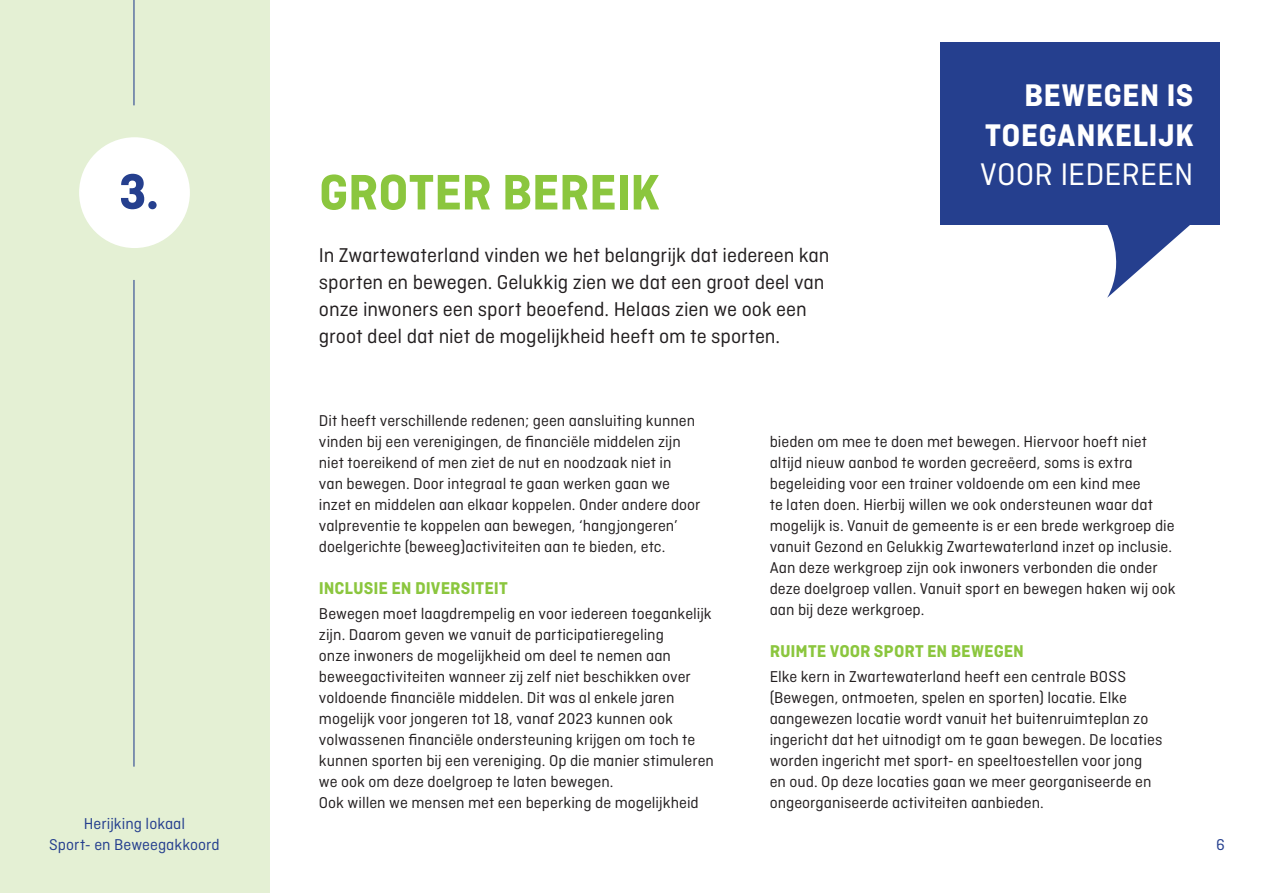
<style>
.page{position:relative;width:1263px;height:893px;background:#fff}
.page>*{position:absolute;margin:0;border:0;box-sizing:border-box;transform-origin:0 0}
.titel{font:700 52.5px "Ciutadella";letter-spacing:-.01em;color:#8bc63e}
.titel-2{font:700 52.5px "Ciutadella";color:#253f8e}
.t1{font:700 33px/39.6px "Ciutadella";letter-spacing:.005em;color:#fff;text-align:justify}
.intro{font:21px/27px "Ciutadella";letter-spacing:-.005em;color:#231f20}
.stubitel{font:700 18px "Ciutadella";color:#8bc63e}
.brood{font:16.5px/21px "Ciutadella";color:#231f20}
.t2{font:16.5px/21px "Ciutadella";color:#253f8e;text-align:center}
.s1{font-weight:400}
</style>
<div class="page">
<div style="left:0;top:0;width:269px;height:893px;background:#e4f0d4"></div>
<div style="left:79px;top:137px;width:111px;height:111px;background:#fff;border-radius:50%"></div>
<hr style="left:133px;top:280px;width:1px;height:487px;background:#253f8e">
<hr style="left:133px;top:0;width:1px;height:105px;background:#253f8e">
<div style="left:940px;top:42px;width:280px;height:183px;background:#253f8e"></div>
<svg style="left:1107px;top:225px;width:83px;height:73px"></svg>
<p class="titel-2" style="left:119px;top:161px;width:41px">3.</p>
<p class="titel" style="left:319px;top:162px;width:342px">GROTER BEREIK</p>
<p class="intro" style="left:319px;top:241px;width:512px">In Zwartewaterland vinden we het belangrijk dat iedereen kan sporten en bewegen. Gelukkig zien we dat een groot deel van onze inwoners een sport beoefend. Helaas zien we ook een groot deel dat niet de mogelijkheid heeft om te sporten.</p>
<p class="t1" style="left:980px;top:75px;width:215px;text-indent:44px">BEWEGEN IS TOEGANKELIJK <span class="s1">VOOR IEDEREEN</span></p>
<p class="t2" style="left:49px;top:813px;width:172px">Herijking lokaal<br>Sport- en Beweegakkoord</p>
<p class="brood" style="left:319px;top:410px;width:383px">Dit heeft verschillende redenen; geen aansluiting kunnen vinden bij een verenigingen, de financiële middelen zijn niet toereikend of men ziet de nut en noodzaak niet in<br>van bewegen. Door integraal te gaan werken gaan we inzet en middelen aan elkaar koppelen. Onder andere door valpreventie te koppelen aan bewegen, ‘hangjongeren’ doelgerichte (beweeg)activiteiten aan te bieden, etc.</p>
<p class="stubitel" style="left:319px;top:577px;width:190px">INCLUSIE EN DIVERSITEIT</p>
<p class="brood" style="left:319px;top:603px;width:397px">Bewegen moet laagdrempelig en voor iedereen toegankelijk zijn. Daarom geven we vanuit de participatieregeling<br>onze inwoners de mogelijkheid om deel te nemen aan beweegactiviteiten wanneer zij zelf niet beschikken over voldoende financiële middelen. Dit was al enkele jaren mogelijk voor jongeren tot 18, vanaf 2023 kunnen ook volwassenen financiële ondersteuning krijgen om toch te kunnen sporten bij een vereniging. Op die manier stimuleren we ook om deze doelgroep te laten bewegen.</p>
<p class="brood" style="left:319px;top:792px;width:381px">Ook willen we mensen met een beperking de mogelijkheid</p>
<p class="brood" style="left:770px;top:431px;width:407px">bieden om mee te doen met bewegen. Hiervoor hoeft niet altijd nieuw aanbod te worden gecreëerd, soms is extra begeleiding voor een trainer voldoende om een kind mee<br>te laten doen. Hierbij willen we ook ondersteunen waar dat mogelijk is. Vanuit de gemeente is er een brede werkgroep die vanuit Gezond en Gelukkig Zwartewaterland inzet op inclusie.<br>Aan deze werkgroep zijn ook inwoners verbonden die onder deze doelgroep vallen. Vanuit sport en bewegen haken wij ook aan bij deze werkgroep.</p>
<p class="stubitel" style="left:770px;top:640px;width:256px">RUIMTE VOOR SPORT EN BEWEGEN</p>
<p class="brood" style="left:770px;top:666px;width:394px">Elke kern in Zwartewaterland heeft een centrale BOSS (Bewegen, ontmoeten, spelen en sporten) locatie. Elke aangewezen locatie wordt vanuit het buitenruimteplan zo ingericht dat het uitnodigt om te gaan bewegen. De locaties worden ingericht met sport- en speeltoestellen voor jong en oud. Op deze locaties gaan we meer georganiseerde en ongeorganiseerde activiteiten aanbieden.</p>
<p class="t2" style="left:1216px;top:834px;width:10px">6</p>
</div>
